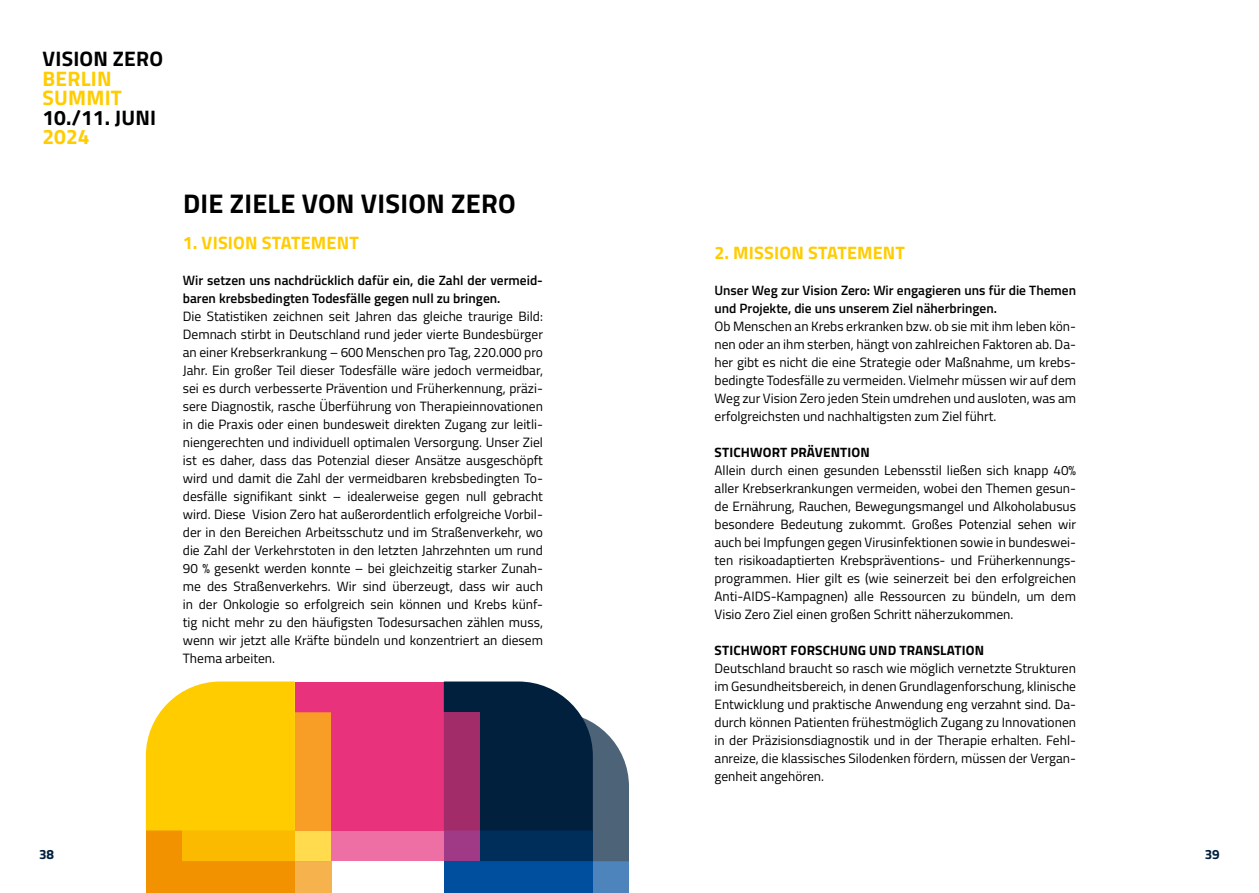
<style>
.page{position:relative;width:1259px;height:893px;background:#fff}
.page>*{position:absolute;margin:0;border:0;box-sizing:border-box;transform-origin:0 0}
.t1{font:700 27px "Titillium Web";letter-spacing:.01em;color:#000}
.t2{font:700 21px "Titillium Web";letter-spacing:.01em;color:#000}
.t3{font:700 21px/19.5px "Titillium Web";letter-spacing:.01em;color:#fc0}
.t4{font:700 18px "Titillium Web";letter-spacing:.01em;color:#fc0}
.t5{font:13.5px/18px "Titillium Web";color:#000;text-align:justify}
.t6{font:600 13.5px/18px "Titillium Web";color:#000}
.t7{font:700 13.5px "Titillium Web";letter-spacing:.01em;color:#000}
.t8{font:700 13.5px "Titillium Web";color:#00203e}
</style>
<div class="page">
<div style="left:444px;top:830px;width:149px;height:63px;background:#004f9f"></div>
<div style="left:146px;top:830px;width:149px;height:63px;background:#f39200"></div>
<div style="left:295px;top:681px;width:149px;height:149px;background:#e8327c"></div>
<svg style="left:331px;top:712px;width:113px;height:149px"></svg>
<svg style="left:593px;top:861px;width:36px;height:32px"></svg>
<svg style="left:146px;top:681px;width:185px;height:180px;background:#fcbf15"></svg>
<svg style="left:295px;top:861px;width:37px;height:32px"></svg>
<svg style="left:444px;top:681px;width:185px;height:180px;background:#3d4364"></svg>
<h2 class="t2" style="left:43px;top:43px;width:122px">VISION ZERO</h2>
<h2 class="t3" style="left:43px;top:68px;width:81px">BERLIN<br>SUMMIT</h2>
<h2 class="t2" style="left:43px;top:101px;width:115px">10./11. JUNI</h2>
<h2 class="t3" style="left:43px;top:126px;width:49px">2024</h2>
<h1 class="t1" style="left:183px;top:183px;width:334px">DIE ZIELE VON VISION ZERO</h1>
<h3 class="t4" style="left:183px;top:229px;width:177px">1. VISION STATEMENT</h3>
<p class="t6" style="left:183px;top:271px;width:362px">Wir setzen uns nachdrücklich dafür ein, die Zahl der vermeid&shy;baren krebsbedingten Todesfälle gegen null zu bringen.</p>
<p class="t5" style="left:183px;top:307px;width:362px">Die Statistiken zeichnen seit Jahren das gleiche traurige Bild:<br>Demnach stirbt in Deutschland rund jeder vierte Bundesbürger an einer Krebserkrankung – 600 Menschen pro Tag, 220.000 pro Jahr. Ein großer Teil dieser Todesfälle wäre jedoch vermeidbar, sei es durch verbesserte Prävention und Früherkennung, präzi&shy;sere Diagnostik, rasche Überführung von Therapieinnovationen in die Praxis oder einen bundesweit direkten Zugang zur leitli&shy;niengerechten und individuell optimalen Versorgung. Unser Ziel ist es daher, dass das Potenzial dieser Ansätze ausgeschöpft wird und damit die Zahl der vermeidbaren krebsbedingten To&shy;desfälle signifikant sinkt – idealerweise gegen null gebracht wird. Diese Vision Zero hat außerordentlich erfolgreiche Vorbil&shy;der in den Bereichen Arbeitsschutz und im Straßenverkehr, wo die Zahl der Verkehrstoten in den letzten Jahrzehnten um rund 90 % gesenkt werden konnte – bei gleichzeitig starker Zunah&shy;me des Straßenverkehrs. Wir sind überzeugt, dass wir auch in der Onkologie so erfolgreich sein können und Krebs künf&shy;tig nicht mehr zu den häufigsten Todesursachen zählen muss, wenn wir jetzt alle Kräfte bündeln und konzentriert an diesem Thema arbeiten.</p>
<h3 class="t4" style="left:714px;top:239px;width:192px">2. MISSION STATEMENT</h3>
<p class="t6" style="left:714px;top:281px;width:363px">Unser Weg zur Vision Zero: Wir engagieren uns für die Themen und Projekte, die uns unserem Ziel näherbringen.</p>
<p class="t5" style="left:714px;top:317px;width:363px">Ob Menschen an Krebs erkranken bzw. ob sie mit ihm leben kön&shy;nen oder an ihm sterben, hängt von zahlreichen Faktoren ab. Da&shy;her gibt es nicht die eine Strategie oder Maßnahme, um krebs&shy;bedingte Todesfälle zu vermeiden. Vielmehr müssen wir auf dem Weg zur Vision Zero jeden Stein umdrehen und ausloten, was am erfolgreichsten und nachhaltigsten zum Ziel führt.</p>
<p class="t7" style="left:714px;top:442px;width:157px">STICHWORT PRÄVENTION</p>
<p class="t5" style="left:714px;top:461px;width:363px">Allein durch einen gesunden Lebensstil ließen sich knapp 40% aller Krebserkrankungen vermeiden, wobei den Themen gesun&shy;de Ernährung, Rauchen, Bewegungsmangel und Alkoholabusus besondere Bedeutung zukommt. Großes Potenzial sehen wir auch bei Impfungen gegen Virusinfektionen sowie in bundeswei&shy;ten risikoadaptierten Krebspräventions- und Früherkennungs&shy;programmen. Hier gilt es (wie seinerzeit bei den erfolgreichen Anti-AIDS-Kampagnen) alle Ressourcen zu bündeln, um dem Visio Zero Ziel einen großen Schritt näherzukommen.</p>
<p class="t7" style="left:714px;top:640px;width:271px">STICHWORT FORSCHUNG UND TRANSLATION</p>
<p class="t5" style="left:714px;top:659px;width:363px">Deutschland braucht so rasch wie möglich vernetzte Strukturen im Gesundheitsbereich, in denen Grundlagenforschung, klinische Entwicklung und praktische Anwendung eng verzahnt sind. Da&shy;durch können Patienten frühestmöglich Zugang zu Innovationen in der Präzisionsdiagnostik und in der Therapie erhalten. Fehl&shy;anreize, die klassisches Silodenken fördern, müssen der Vergan&shy;genheit angehören.</p>
<p class="t8" style="left:39px;top:844px;width:17px">38</p>
<p class="t8" style="left:1204px;top:844px;width:17px">39</p>
</div>
